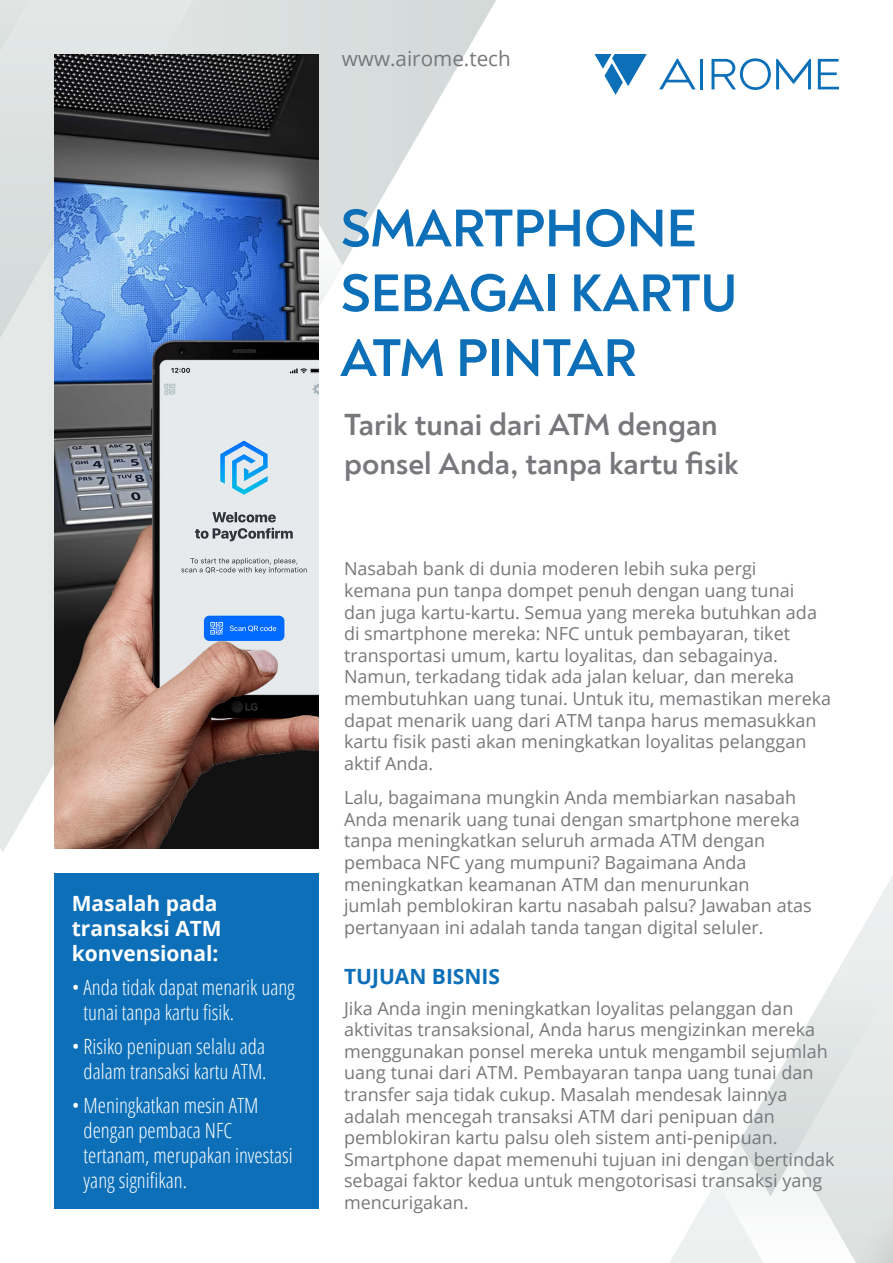
<style>
.page{position:relative;width:893px;height:1263px;background:#fff}
.page>*{position:absolute;margin:0;border:0;box-sizing:border-box;transform-origin:0 0}
.t1{font:700 54px/64.8px "Noah";letter-spacing:-.01em;color:#0c6fb8}
.t2{font:700 31.5px/39px "Noah";color:#76787b}
.t3{font:300 condensed 21px/25.2px "Open Sans";color:#fff}
.t4{font:700 21px/25.2px "Open Sans";color:#fff}
.t5{font:700 21px "Open Sans";color:#0c6fb8}
.Текст{font:20.7px "Open Sans";color:#76787b}
.t6{font:18px/21.6px "Open Sans";color:#76787b}
</style>
<div class="page">
<svg style="left:846px;top:876px;width:47px;height:81px"></svg>
<svg style="left:670px;top:957px;width:223px;height:306px"></svg>
<svg style="left:0;top:0;width:496px;height:852px"></svg>
<svg style="left:319px;top:316px;width:177px;height:488px"></svg>
<svg style="left:0;top:0;width:193px;height:338px;background:#dee3e2"></svg>
<svg style="left:0;top:0;width:29px;height:51px"></svg>
<svg style="left:319px;top:222px;width:24px;height:199px"></svg>
<div style="left:54px;top:874px;width:265px;height:335px;background:#0c6fb8"></div>
<img style="left:54px;top:54px;width:265px;height:795px">
<svg style="left:594px;top:54px;width:53px;height:41px"></svg>
<hr style="left:700px;top:59px;width:3px;height:30px;background:#0c6fb8">
<svg style="left:818px;top:59px;width:21px;height:30px"></svg>
<svg style="left:659px;top:59px;width:37px;height:30px"></svg>
<svg style="left:711px;top:58px;width:100px;height:32px"></svg>
<p class="Текст" style="left:342px;top:44px;width:170px">www.airome.tech</p>
<p class="t4" style="left:72px;top:890px;width:152px">Masalah pada transaksi ATM konvensional:</p>
<p class="t3" style="left:84px;top:974px;width:213px;text-indent:-12px">• Anda tidak dapat menarik uang tunai tanpa kartu fisik.</p>
<p class="t3" style="left:72px;top:1033px;width:196px;text-align:center">• Risiko penipuan selalu ada dalam transaksi kartu ATM.</p>
<p class="t3" style="left:84px;top:1092px;width:211px;text-indent:-12px">• Meningkatkan mesin ATM dengan pembaca NFC tertanam, merupakan investasi yang signifikan.</p>
<p class="t1" style="left:340px;top:196px;width:399px">SMARTPHONE<br>SEBAGAI KARTU<br>ATM PINTAR</p>
<p class="t2" style="left:344px;top:405px;width:396px">Tarik tunai dari ATM dengan ponsel Anda, tanpa kartu fisik</p>
<p class="t6" style="left:344px;top:557px;width:489px">Nasabah bank di dunia moderen lebih suka pergi<br>kemana pun tanpa dompet penuh dengan uang tunai<br>dan juga kartu-kartu. Semua yang mereka butuhkan ada di smartphone mereka: NFC untuk pembayaran, tiket transportasi umum, kartu loyalitas, dan sebagainya.<br>Namun, terkadang tidak ada jalan keluar, dan mereka membutuhkan uang tunai. Untuk itu, memastikan mereka dapat menarik uang dari ATM tanpa harus memasukkan kartu fisik pasti akan meningkatkan loyalitas pelanggan aktif Anda.</p>
<p class="t6" style="left:344px;top:786px;width:469px">Lalu, bagaimana mungkin Anda membiarkan nasabah Anda menarik uang tunai dengan smartphone mereka tanpa meningkatkan seluruh armada ATM dengan pembaca NFC yang mumpuni? Bagaimana Anda meningkatkan keamanan ATM dan menurunkan jumlah pemblokiran kartu nasabah palsu? Jawaban atas pertanyaan ini adalah tanda tangan digital seluler.</p>
<p class="t5" style="left:344px;top:962px;width:158px">TUJUAN BISNIS</p>
<p class="t6" style="left:344px;top:997px;width:492px">Jika Anda ingin meningkatkan loyalitas pelanggan dan aktivitas transaksional, Anda harus mengizinkan mereka menggunakan ponsel mereka untuk mengambil sejumlah uang tunai dari ATM. Pembayaran tanpa uang tunai dan transfer saja tidak cukup. Masalah mendesak lainnya adalah mencegah transaksi ATM dari penipuan dan pemblokiran kartu palsu oleh sistem anti-penipuan.<br>Smartphone dapat memenuhi tujuan ini dengan bertindak sebagai faktor kedua untuk mengotorisasi transaksi yang mencurigakan.</p>
</div>
